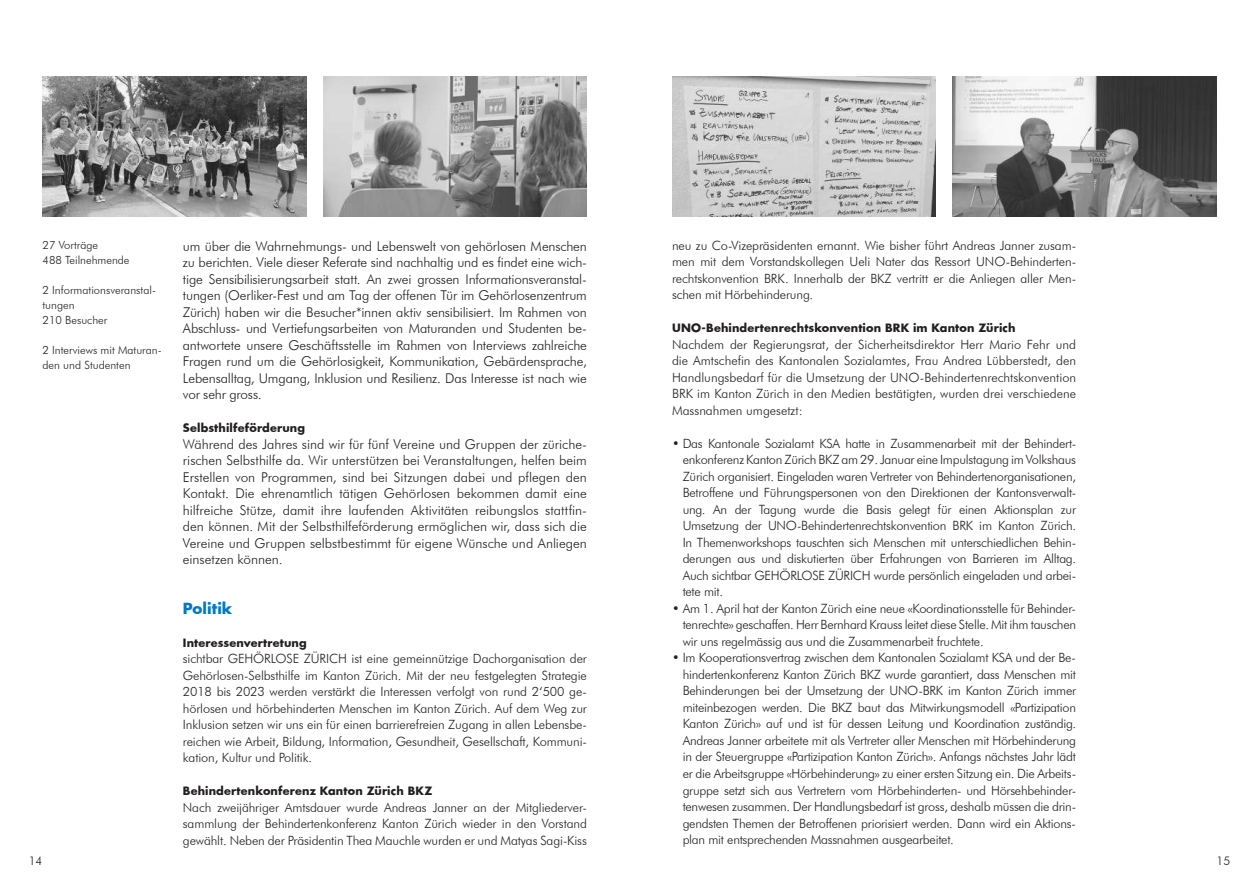
<style>
.page{position:relative;width:1259px;height:893px;background:#fff}
.page>*{position:absolute;margin:0;border:0;box-sizing:border-box;transform-origin:0 0}
.t1{font:700 15px "Futura";letter-spacing:.005em;color:#0079c2}
.t2{font:300 13.5px/16.5px "Futura BT";letter-spacing:-.005em;color:#231f20;text-align:justify}
.t3{font:300 12.75px/16.5px "Futura BT";letter-spacing:-.01em;color:#231f20;text-align:justify}
.t4{font:300 12px "Futura BT";color:#231f20}
.t5{font:700 11.25px "Futura";letter-spacing:.015em;color:#231f20}
.t6{font:300 11.25px/15px "Futura BT";color:#231f20}
</style>
<div class="page">
<img style="left:952px;top:77px;width:264px;height:140px">
<img style="left:672px;top:77px;width:263px;height:140px">
<img style="left:43px;top:77px;width:263px;height:140px">
<img style="left:324px;top:77px;width:263px;height:140px">
<p class="t6" style="left:43px;top:237px;width:89px">27 Vorträge<br>488 Teilnehmende</p>
<p class="t6" style="left:43px;top:282px;width:115px">2 Informationsveranstal&shy;tungen<br>210 Besucher</p>
<p class="t6" style="left:43px;top:342px;width:121px">2 Interviews mit Maturan&shy;den und Studenten</p>
<p class="t2" style="left:183px;top:237px;width:405px">um über die Wahrnehmungs- und Lebenswelt von gehörlosen Menschen zu berichten. Viele dieser Referate sind nachhaltig und es findet eine wich&shy;tige Sensibilisierungsarbeit statt. An zwei grossen Informationsveranstal&shy;tungen (Oerliker-Fest und am Tag der offenen Tür im Gehörlosenzentrum Zürich) haben wir die Besucher*innen aktiv sensibilisiert. Im Rahmen von Abschluss- und Vertiefungsarbeiten von Maturanden und Studenten be&shy;antwortete unsere Geschäftsstelle im Rahmen von Interviews zahlreiche Fragen rund um die Gehörlosigkeit, Kommunikation, Gebärdensprache, Lebensalltag, Umgang, Inklusion und Resilienz. Das Interesse ist nach wie vor sehr gross.</p>
<p class="t5" style="left:183px;top:420px;width:124px">Selbsthilfeförderung</p>
<p class="t2" style="left:183px;top:435px;width:405px">Während des Jahres sind wir für fünf Vereine und Gruppen der züriche&shy;rischen Selbsthilfe da. Wir unterstützen bei Veranstaltungen, helfen beim Erstellen von Programmen, sind bei Sitzungen dabei und pflegen den Kontakt. Die ehrenamtlich tätigen Gehörlosen bekommen damit eine hilfreiche Stütze, damit ihre laufenden Aktivitäten reibungslos stattfin&shy;den können. Mit der Selbsthilfeförderung ermöglichen wir, dass sich die Vereine und Gruppen selbstbestimmt für eigene Wünsche und Anliegen einsetzen können.</p>
<p class="t1" style="left:183px;top:597px;width:51px">Politik</p>
<p class="t5" style="left:183px;top:634px;width:125px">Interessenvertretung</p>
<p class="t3" style="left:183px;top:650px;width:405px">sichtbar GEHÖRLOSE ZÜRICH ist eine gemeinnützige Dachorganisation der Gehörlosen-Selbsthilfe im Kanton Zürich. Mit der neu festgelegten Strategie 2018 bis 2023 werden verstärkt die Interessen verfolgt von rund 2‘500 ge&shy;hörlosen und hörbehinderten Menschen im Kanton Zürich. Auf dem Weg zur Inklusion setzen wir uns ein für einen barrierefreien Zugang in allen Lebensbe&shy;reichen wie Arbeit, Bildung, Information, Gesundheit, Gesellschaft, Kommuni&shy;kation, Kultur und Politik.</p>
<p class="t5" style="left:183px;top:783px;width:251px">Behindertenkonferenz Kanton Zürich BKZ</p>
<p class="t3" style="left:183px;top:799px;width:405px">Nach zweijähriger Amtsdauer wurde Andreas Janner an der Mitgliederver&shy;sammlung der Behindertenkonferenz Kanton Zürich wieder in den Vorstand gewählt. Neben der Präsidentin Thea Mauchle wurden er und Matyas Sagi-Kiss</p>
<p class="t3" style="left:672px;top:237px;width:405px">neu zu Co-Vizepräsidenten ernannt. Wie bisher führt Andreas Janner zusam&shy;men mit dem Vorstandskollegen Ueli Nater das Ressort UNO-Behinderten&shy;rechtskonvention BRK. Innerhalb der BKZ vertritt er die Anliegen aller Men&shy;schen mit Hörbehinderung.</p>
<p class="t5" style="left:672px;top:320px;width:345px">UNO-Behindertenrechtskonvention BRK im Kanton Zürich</p>
<p class="t3" style="left:672px;top:336px;width:405px">Nachdem der Regierungsrat, der Sicherheitsdirektor Herr Mario Fehr und die Amtschefin des Kantonalen Sozialamtes, Frau Andrea Lübberstedt, den Handlungsbedarf für die Umsetzung der UNO-Behindertenrechtskonvention BRK im Kanton Zürich in den Medien bestätigten, wurden drei verschiedene Massnahmen umgesetzt:</p>
<p class="t3" style="left:682px;top:435px;width:395px;text-indent:-11px">• Das Kantonale Sozialamt KSA hatte in Zusammenarbeit mit der Behindert&shy;enkonferenz Kanton Zürich BKZ am 29. Januar eine Impulstagung im Volkshaus Zürich organisiert. Eingeladen waren Vertreter von Behindertenorganisationen, Betroffene und Führungspersonen von den Direktionen der Kantonsverwalt&shy;ung. An der Tagung wurde die Basis gelegt für einen Aktionsplan zur Umsetzung der UNO-Behindertenrechtskonvention BRK im Kanton Zürich.<br>In Themenworkshops tauschten sich Menschen mit unterschiedlichen Behin&shy;derungen aus und diskutierten über Erfahrungen von Barrieren im Alltag.<br>Auch sichtbar GEHÖRLOSE ZÜRICH wurde persönlich eingeladen und arbei&shy;tete mit.</p>
<p class="t3" style="left:682px;top:600px;width:395px;text-indent:-11px">• Am 1. April hat der Kanton Zürich eine neue «Koordinationsstelle für Behinder&shy;tenrechte» geschaffen. Herr Bernhard Krauss leitet diese Stelle. Mit ihm tauschen wir uns regelmässig aus und die Zusammenarbeit fruchtete.</p>
<p class="t3" style="left:682px;top:650px;width:395px;text-indent:-11px">• Im Kooperationsvertrag zwischen dem Kantonalen Sozialamt KSA und der Be&shy;hindertenkonferenz Kanton Zürich BKZ wurde garantiert, dass Menschen mit Behinderungen bei der Umsetzung der UNO-BRK im Kanton Zürich immer miteinbezogen werden. Die BKZ baut das Mitwirkungsmodell «Partizipation Kanton Zürich» auf und ist für dessen Leitung und Koordination zuständig.<br>Andreas Janner arbeitete mit als Vertreter aller Menschen mit Hörbehinderung in der Steuergruppe «Partizipation Kanton Zürich». Anfangs nächstes Jahr lädt er die Arbeitsgruppe «Hörbehinderung» zu einer ersten Sitzung ein. Die Arbeits&shy;gruppe setzt sich aus Vertretern vom Hörbehinderten- und Hörsehbehinder&shy;tenwesen zusammen. Der Handlungsbedarf ist gross, deshalb müssen die drin&shy;gendsten Themen der Betroffenen priorisiert werden. Dann wird ein Aktions&shy;plan mit entsprechenden Massnahmen ausgearbeitet.</p>
<p class="t4" style="left:29px;top:854px;width:15px">14</p>
<p class="t4" style="left:1216px;top:854px;width:15px">15</p>
</div>
